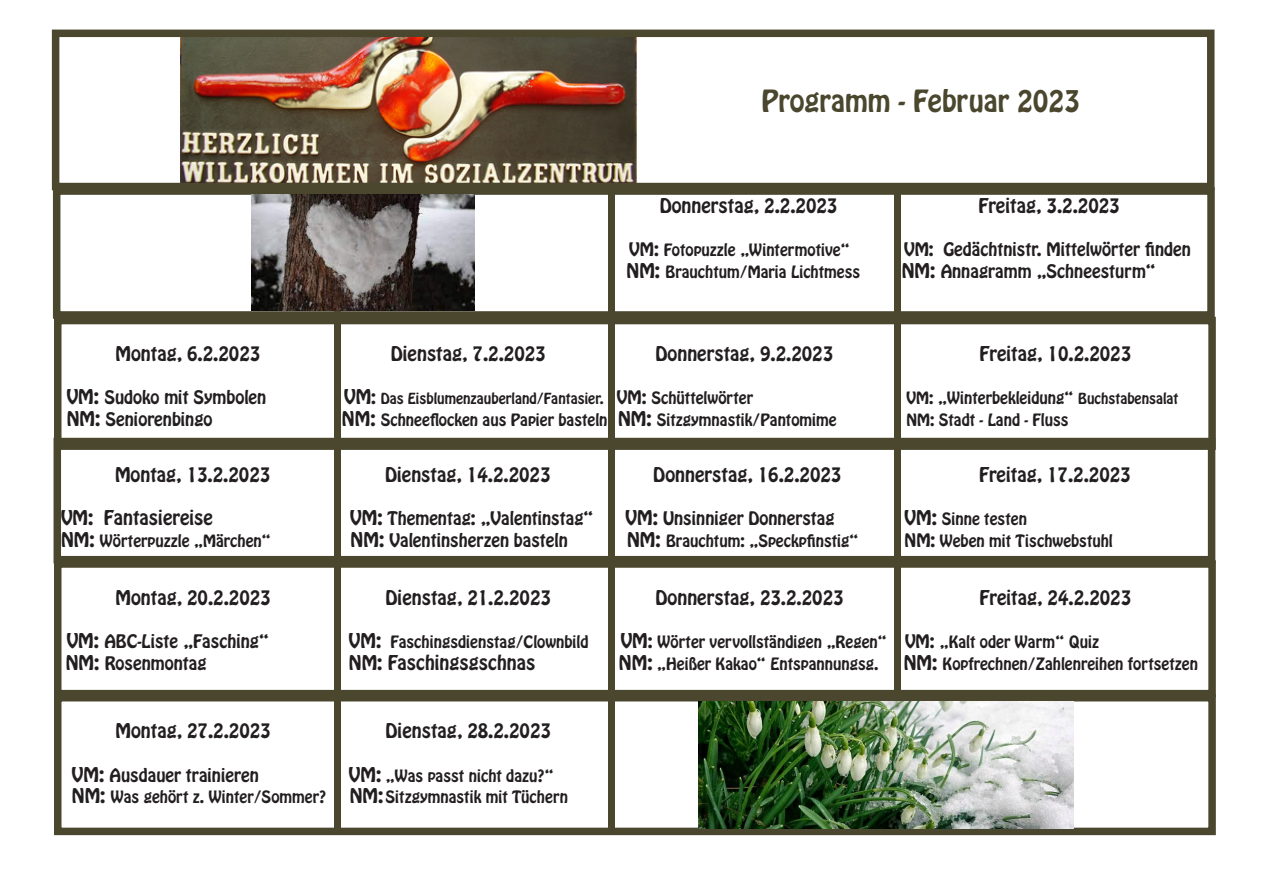
<style>
.page{position:relative;width:1263px;height:893px;background:#fff}
.page>*{position:absolute;margin:0;border:0;box-sizing:border-box;transform-origin:0 0}
.t1{font:27px "Hobo Std";color:#4a472e}
.t2{font:18px "Hobo Std";color:#231f20}
.t3{font:16.5px "Hobo Std";color:#231f20}
.t4{font:15px "Hobo Std";color:#231f20}
.t5{font:13.5px "Hobo Std";color:#231f20}
.s1{font-size:16.5px}
.s2{font-size:18px}
.s3{font-size:15px}
.s4{font-size:13.5px}
</style>
<div class="page">
<img style="left:51px;top:33px;width:586px;height:154px">
<div style="left:334px;top:191px;width:6px;height:643px;background:#4a472e"></div>
<div style="left:894px;top:188px;width:6px;height:643px;background:#4a472e"></div>
<div style="left:52px;top:30px;width:1162px;height:160px;border:8px solid #4a472e"></div>
<div style="left:53px;top:187px;width:1162px;height:132px;border:8px solid #4a472e"></div>
<div style="left:54px;top:317px;width:1162px;height:133px;border:8px solid #4a472e"></div>
<div style="left:54px;top:438px;width:1161px;height:125px;border:8px solid #4a472e"></div>
<div style="left:54px;top:560px;width:1162px;height:137px;border:8px solid #4a472e"></div>
<div style="left:54px;top:694px;width:1162px;height:141px;border:8px solid #4a472e"></div>
<div style="left:608px;top:188px;width:6px;height:643px;background:#4a472e"></div>
<img style="left:698px;top:702px;width:375px;height:126px">
<img style="left:252px;top:195px;width:223px;height:115px">
<p class="t1" style="left:761px;top:82px;width:320px">Programm - Februar 2023</p>
<p class="t2" style="left:660px;top:193px;width:179px">Donnerstag, 2.2.2023</p>
<p class="t2" style="left:978px;top:193px;width:143px">Freitag, 3.2.2023</p>
<p class="t4" style="left:629px;top:239px;width:222px"><span class="s1">VM:</span> Fotopuzzle „Wintermotive“</p>
<p class="t3" style="left:904px;top:238px;width:288px">VM: Gedächtnistr. Mittelwörter finden</p>
<p class="t4" style="left:627px;top:261px;width:235px"><span class="s2">NM:</span> Brauchtum/Maria Lichtmess</p>
<p class="t3" style="left:902px;top:259px;width:256px"><span class="s2">NM:</span> Annagramm „Schneesturm“</p>
<p class="t2" style="left:116px;top:341px;width:146px">Montag, 6.2.2023</p>
<p class="t2" style="left:391px;top:341px;width:156px">Dienstag, 7.2.2023</p>
<p class="t2" style="left:656px;top:341px;width:179px">Donnerstag, 9.2.2023</p>
<p class="t2" style="left:980px;top:341px;width:153px">Freitag, 10.2.2023</p>
<p class="t3" style="left:67px;top:386px;width:201px"><span class="s2">VM:</span> Sudoko mit Symbolen</p>
<p class="t5" style="left:344px;top:390px;width:410px"><span class="s2">VM</span><span class="s1">:</span> Das Eisblumenzauberland/Fantasier. <span class="s1">VM:</span> <span class="s3">Schüttelwörter</span></p>
<p class="t4" style="left:906px;top:388px;width:274px">VM: „Winterbekleidung“ <span class="s4">Buchstabensalat</span></p>
<p class="t3" style="left:67px;top:408px;width:147px"><span class="s2">NM:</span> Seniorenbingo</p>
<p class="t4" style="left:342px;top:410px;width:496px"><span class="s2">NM:</span> Schneeflocken aus Papier basteln <span class="s2">NM:</span> Sitzgymnastik/Pantomime</p>
<p class="t4" style="left:906px;top:410px;width:164px">NM: Stadt - Land - Fluss</p>
<p class="t2" style="left:115px;top:462px;width:157px">Montag, 13.2.2023</p>
<p class="t2" style="left:385px;top:462px;width:167px">Dienstag, 14.2.2023</p>
<p class="t2" style="left:653px;top:462px;width:190px">Donnerstag, 16.2.2023</p>
<p class="t2" style="left:979px;top:462px;width:153px">Freitag, 17.2.2023</p>
<p class="t2" style="left:61px;top:506px;width:154px">VM: Fantasiereise</p>
<p class="t3" style="left:350px;top:507px;width:245px"><span class="s2">VM:</span> Thementag: „Valentinstag“</p>
<p class="t3" style="left:625px;top:507px;width:211px"><span class="s2">VM:</span> Unsinniger Donnerstag</p>
<p class="t4" style="left:905px;top:509px;width:124px"><span class="s2">VM:</span> Sinne testen</p>
<p class="t4" style="left:61px;top:530px;width:212px"><span class="s2">NM:</span> Wörterpuzzle „Märchen“</p>
<p class="t3" style="left:351px;top:529px;width:219px"><span class="s2">NM:</span> Valentinsherzen basteln</p>
<p class="t4" style="left:627px;top:530px;width:233px"><span class="s2">NM:</span> Brauchtum: „Speckpfinstig“</p>
<p class="t4" style="left:905px;top:530px;width:210px"><span class="s1">NM:</span> Weben mit Tischwebstuhl</p>
<p class="t2" style="left:116px;top:585px;width:157px">Montag, 20.2.2023</p>
<p class="t2" style="left:386px;top:585px;width:167px">Dienstag, 21.2.2023</p>
<p class="t2" style="left:656px;top:585px;width:190px">Donnerstag, 23.2.2023</p>
<p class="t2" style="left:980px;top:585px;width:153px">Freitag, 24.2.2023</p>
<p class="t3" style="left:67px;top:630px;width:204px"><span class="s2">VM:</span> ABC-Liste „Fasching“</p>
<p class="t4" style="left:349px;top:631px;width:241px"><span class="s2">VM:</span> Faschingsdienstag/Clownbild</p>
<p class="t4" style="left:621px;top:631px;width:480px"><span class="s2">VM</span><span class="s1">:</span> Wörter vervollständigen „Regen“ <span class="s1">VM:</span> „Kalt oder Warm“ Quiz</p>
<p class="t3" style="left:66px;top:651px;width:142px"><span class="s2">NM:</span> Rosenmontag</p>
<p class="t2" style="left:349px;top:650px;width:188px">NM: Faschingsgschnas</p>
<p class="t4" style="left:619px;top:653px;width:261px"><span class="s2">NM:</span> „Heißer Kakao“ Entspannungsg.</p>
<p class="t4" style="left:904px;top:653px;width:296px"><span class="s2">NM:</span> Kopfrechnen/Zahlenreihen fortsetzen</p>
<p class="t2" style="left:116px;top:719px;width:157px">Montag, 27.2.2023</p>
<p class="t2" style="left:386px;top:719px;width:167px">Dienstag, 28.2.2023</p>
<p class="t3" style="left:72px;top:763px;width:188px"><span class="s2">VM:</span> Ausdauer trainieren</p>
<p class="t4" style="left:349px;top:765px;width:207px"><span class="s2">VM:</span> „Was passt nicht dazu?“</p>
<p class="t4" style="left:72px;top:787px;width:256px"><span class="s2">NM:</span> Was gehört z. Winter/Sommer?</p>
<p class="t4" style="left:350px;top:787px;width:220px"><span class="s2">NM:</span>Sitzgymnastik mit Tüchern</p>
</div>
